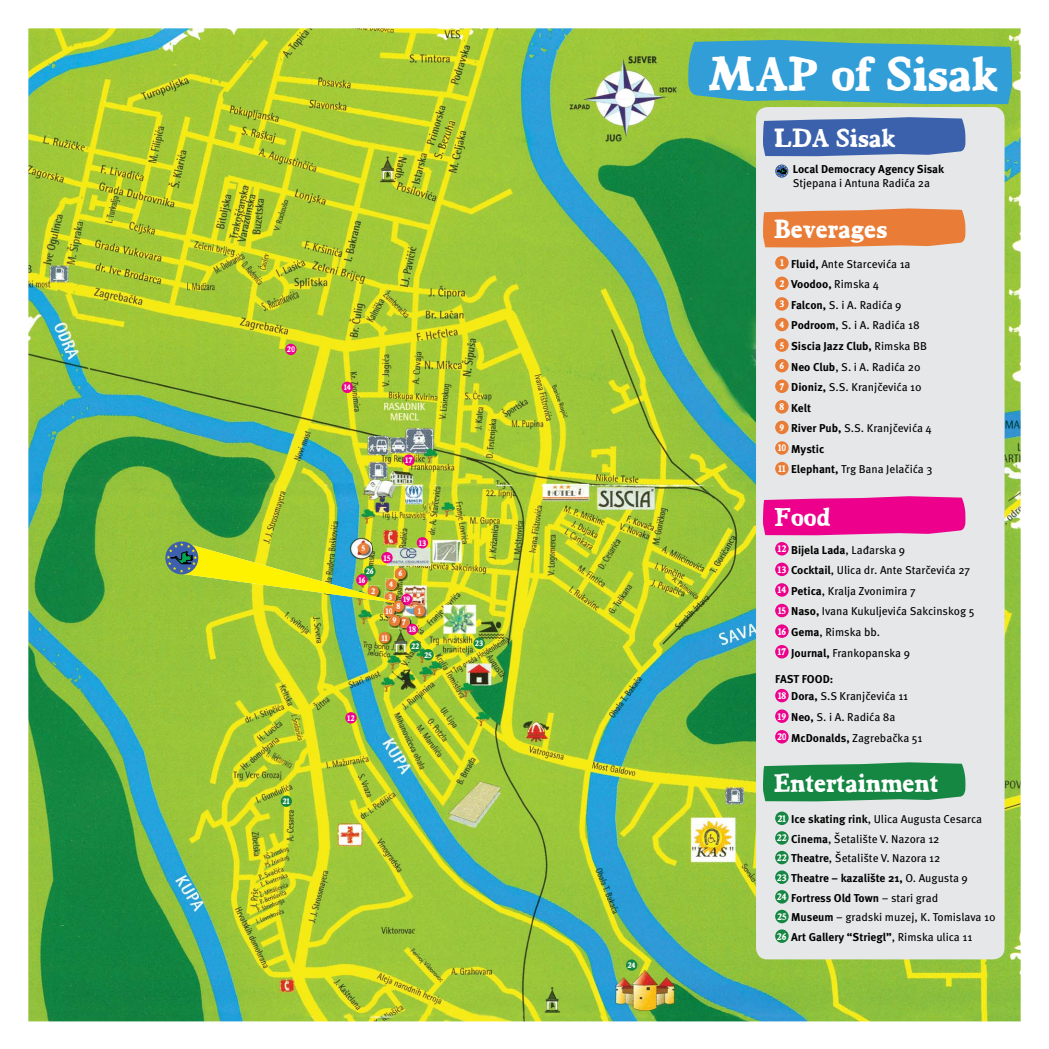
<style>
.page{position:relative;width:1049px;height:1049px;background:#fff}
.page>*{position:absolute;margin:0;border:0;box-sizing:border-box;transform-origin:0 0}
.t1{font:700 48.2px "PI Bountiful";color:#fff}
.t2{font:700 25.6px "PI Bountiful";color:#fff}
.t3{font:11.4px/20.6px "Meta Pro";color:#000}
.t4{font:700 11.4px "Meta Pro";color:#000}
.t5{font:700 8.1px/9.7px "PI Bountiful";color:#fff}
.s1{font-family:"PI Bountiful";font-weight:700;font-size:9.6px;color:#fff}
.s2{font-weight:700}
</style>
<div class="page">
<img style="left:28px;top:28px;width:992px;height:993px">
<svg style="left:688px;top:40px;width:324px;height:64px;background:#3aa1c9"></svg>
<img style="left:414px;top:605px;width:13px;height:14px">
<div style="left:414px;top:605px;width:11px;height:12px;background:#e97d38;border-radius:50%"></div>
<img style="left:406px;top:567px;width:2px;height:14px">
<img style="left:406px;top:616px;width:6px;height:14px">
<div style="left:398px;top:617px;width:12px;height:11px;background:#e97d38;border-radius:50%"></div>
<div style="left:345px;top:712px;width:12px;height:11px;background:#ec008c;border-radius:50%"></div>
<div style="left:417px;top:537px;width:11px;height:11px;background:#ec008c;border-radius:50%"></div>
<div style="left:342px;top:382px;width:11px;height:11px;background:#ec008c;border-radius:50%"></div>
<div style="left:285px;top:344px;width:12px;height:11px;background:#ec008c;border-radius:50%"></div>
<div style="left:403px;top:454px;width:11px;height:12px;background:#ec008c;border-radius:50%"></div>
<div style="left:407px;top:624px;width:11px;height:11px;background:#ec008c;border-radius:50%"></div>
<div style="left:401px;top:594px;width:11px;height:11px;background:#ec008c;border-radius:50%"></div>
<div style="left:756px;top:107px;width:248px;height:852px;background:#e6e7e8;border-radius:11px"></div>
<svg style="left:763px;top:117px;width:202px;height:39px;background:#496cb0"></svg>
<svg style="left:763px;top:208px;width:202px;height:39px;background:#e88546"></svg>
<div style="left:775px;top:256px;width:14px;height:13px;background:#e97d38;border-radius:50%"></div>
<div style="left:775px;top:277px;width:14px;height:13px;background:#e97d38;border-radius:50%"></div>
<div style="left:775px;top:297px;width:14px;height:14px;background:#e97d38;border-radius:50%"></div>
<div style="left:775px;top:318px;width:14px;height:13px;background:#e97d38;border-radius:50%"></div>
<div style="left:775px;top:338px;width:14px;height:14px;background:#e97d38;border-radius:50%"></div>
<div style="left:775px;top:359px;width:14px;height:13px;background:#e97d38;border-radius:50%"></div>
<div style="left:775px;top:379px;width:14px;height:14px;background:#e97d38;border-radius:50%"></div>
<div style="left:775px;top:400px;width:14px;height:14px;background:#e97d38;border-radius:50%"></div>
<div style="left:775px;top:421px;width:14px;height:13px;background:#e97d38;border-radius:50%"></div>
<div style="left:775px;top:441px;width:14px;height:14px;background:#e97d38;border-radius:50%"></div>
<div style="left:775px;top:462px;width:14px;height:13px;background:#e97d38;border-radius:50%"></div>
<svg style="left:763px;top:496px;width:202px;height:39px;background:#eb1393"></svg>
<svg style="left:763px;top:762px;width:202px;height:39px;background:#268f4f"></svg>
<div style="left:775px;top:542px;width:14px;height:13px;background:#ec008c;border-radius:50%"></div>
<div style="left:775px;top:563px;width:14px;height:13px;background:#ec008c;border-radius:50%"></div>
<div style="left:775px;top:583px;width:14px;height:14px;background:#ec008c;border-radius:50%"></div>
<div style="left:775px;top:604px;width:14px;height:13px;background:#ec008c;border-radius:50%"></div>
<div style="left:775px;top:624px;width:14px;height:14px;background:#ec008c;border-radius:50%"></div>
<div style="left:775px;top:645px;width:14px;height:13px;background:#ec008c;border-radius:50%"></div>
<div style="left:775px;top:689px;width:14px;height:13px;background:#ec008c;border-radius:50%"></div>
<div style="left:775px;top:709px;width:14px;height:14px;background:#ec008c;border-radius:50%"></div>
<div style="left:775px;top:730px;width:14px;height:13px;background:#ec008c;border-radius:50%"></div>
<div style="left:775px;top:811px;width:14px;height:14px;background:#158742;border-radius:50%"></div>
<div style="left:775px;top:831px;width:14px;height:14px;background:#158742;border-radius:50%"></div>
<div style="left:775px;top:851px;width:14px;height:13px;background:#158742;border-radius:50%"></div>
<div style="left:775px;top:870px;width:14px;height:14px;background:#158742;border-radius:50%"></div>
<div style="left:775px;top:890px;width:14px;height:13px;background:#158742;border-radius:50%"></div>
<div style="left:775px;top:910px;width:14px;height:13px;background:#158742;border-radius:50%"></div>
<div style="left:775px;top:929px;width:14px;height:14px;background:#158742;border-radius:50%"></div>
<svg style="left:775px;top:164px;width:13px;height:14px"></svg>
<svg style="left:776px;top:165px;width:12px;height:12px"></svg>
<svg style="left:165px;top:541px;width:33px;height:33px"></svg>
<img style="left:167px;top:542px;width:239px;height:103px">
<div style="left:393px;top:601px;width:11px;height:11px;background:#e97d38;border-radius:50%"></div>
<div style="left:410px;top:641px;width:11px;height:11px;background:#158742;border-radius:50%"></div>
<div style="left:473px;top:638px;width:12px;height:11px;background:#158742;border-radius:50%"></div>
<div style="left:364px;top:566px;width:11px;height:11px;background:#158742;border-radius:50%"></div>
<div style="left:281px;top:795px;width:11px;height:12px;background:#158742;border-radius:50%"></div>
<div style="left:626px;top:959px;width:11px;height:12px;background:#158742;border-radius:50%"></div>
<div style="left:422px;top:649px;width:12px;height:11px;background:#158742;border-radius:50%"></div>
<p class="t5" style="left:287px;top:344px;width:9px">20</p>
<p class="t5" style="left:282px;top:796px;width:9px">21</p>
<p class="t5" style="left:344px;top:382px;width:9px">14</p>
<p class="t5" style="left:405px;top:455px;width:9px">17</p>
<p class="t5" style="left:362px;top:543px;width:5px">5</p>
<p class="t5" style="left:419px;top:538px;width:9px">13</p>
<p class="t5" style="left:384px;top:553px;width:8px">15</p>
<p class="t5" style="left:366px;top:567px;width:9px">26</p>
<p class="t5" style="left:358px;top:575px;width:9px">16</p>
<p class="t5" style="left:371px;top:586px;width:6px">2</p>
<p class="t5" style="left:398px;top:568px;width:5px">6</p>
<p class="t5" style="left:389px;top:579px;width:5px">4</p>
<p class="t5" style="left:388px;top:593px;width:5px">3</p>
<p class="t5" style="left:403px;top:595px;width:9px">19</p>
<p class="t5" style="left:396px;top:601px;width:5px">8</p>
<p class="t5" style="left:392px;top:606px;width:5px;text-indent:-7px">10<br>9</p>
<p class="t5" style="left:418px;top:606px;width:5px">1</p>
<p class="t5" style="left:402px;top:617px;width:6px">7</p>
<p class="t5" style="left:409px;top:624px;width:9px">18</p>
<p class="t5" style="left:347px;top:713px;width:9px">12</p>
<p class="t5" style="left:381px;top:633px;width:8px">11</p>
<p class="t5" style="left:411px;top:641px;width:10px">22</p>
<p class="t5" style="left:424px;top:650px;width:9px">25</p>
<p class="t5" style="left:475px;top:638px;width:10px">23</p>
<p class="t5" style="left:627px;top:960px;width:10px">24</p>
<h1 class="t1" style="left:708px;top:43px;width:292px">MAP of Sisak</h1>
<h2 class="t2" style="left:774px;top:121px;width:123px">LDA Sisak</h2>
<p class="t4" style="left:793px;top:165px;width:153px">Local Democracy Agency Sisak</p>
<p class="t3" style="left:793px;top:174px;width:139px">Stjepana i Antuna Radića 2a</p>
<h2 class="t2" style="left:774px;top:212px;width:114px">Beverages</h2>
<p class="t3" style="left:778px;top:255px;width:156px"><span class="s1">1</span> <span class="s2">Fluid,</span> Ante Starcevića 1a<br><span class="s1">2</span> <span class="s2">Voodoo,</span> Rimska 4<br><span class="s1">3</span> <span class="s2">Falcon,</span> S. i A. Radića 9<br><span class="s1">4</span> <span class="s2">Podroom</span>, S. i A. Radića 18<br><span class="s1">5</span> <span class="s2">Siscia Jazz Club,</span> Rimska BB<br><span class="s1">6</span> <span class="s2">Neo Club</span>, S. i A. Radića 20<br><span class="s1">7</span> <span class="s2">Dioniz,</span> S.S. Kranjčevića 10<br><span class="s1">8</span> <span class="s2">Kelt<br></span><span class="s1">9</span> <span class="s2">River Pub,</span> S.S. Kranjčevića 4<br><span class="s1">10</span> <span class="s2">Mystic<br></span><span class="s1">11</span> <span class="s2">Elephant,</span> Trg Bana Jelačića 3</p>
<h2 class="t2" style="left:774px;top:500px;width:58px">Food</h2>
<p class="t3" style="left:777px;top:541px;width:198px"><span class="s1">12</span> <span class="s2">Bĳela Lada</span>, Lađarska 9<br><span class="s1">13</span> <span class="s2">Cocktail</span>, Ulica dr. Ante Starčevića 27<br><span class="s1">14</span> <span class="s2">Petica</span>, Kralja Zvonimira 7<br><span class="s1">15</span> <span class="s2">Naso,</span> Ivana Kukuljevića Sakcinskog 5<br><span class="s1">16</span> <span class="s2">Gema</span>, Rimska bb.<br><span class="s1">17</span> <span class="s2">Journal,</span> Frankopanska 9</p>
<p class="t3" style="left:775px;top:671px;width:135px;line-height:17.9px"><span class="s2">FAST FOOD:<br></span><span class="s1">18</span> <span class="s2">Dora,</span> S.S Kranjčevića 11</p>
<p class="t3" style="left:777px;top:708px;width:147px"><span class="s1">19</span> <span class="s2">Neo,</span> S. i A. Radića 8a<br><span class="s1">20</span> <span class="s2">McDonalds,</span> Zagrebačka 51</p>
<h2 class="t2" style="left:774px;top:766px;width:166px">Entertainment</h2>
<p class="t3" style="left:777px;top:811px;width:220px;line-height:19.6px"><span class="s1">21</span> <span class="s2">Ice skating rink</span>, Ulica Augusta Cesarca<br><span class="s1">22</span> <span class="s2">Cinema</span>, Šetalište V. Nazora 12<br><span class="s1">22</span> <span class="s2">Theatre</span>, Šetalište V. Nazora 12<br><span class="s1">23</span> <span class="s2">Theatre – kazalište 21,</span> O. Augusta 9<br><span class="s1">24</span> <span class="s2">Fortress Old Town</span> – stari grad<br><span class="s1">25</span> <span class="s2">Museum</span> – gradski muzej, K. Tomislava 10<br><span class="s1">26</span> <span class="s2">Art Gallery “Striegl”</span>, Rimska ulica 11</p>
</div>
